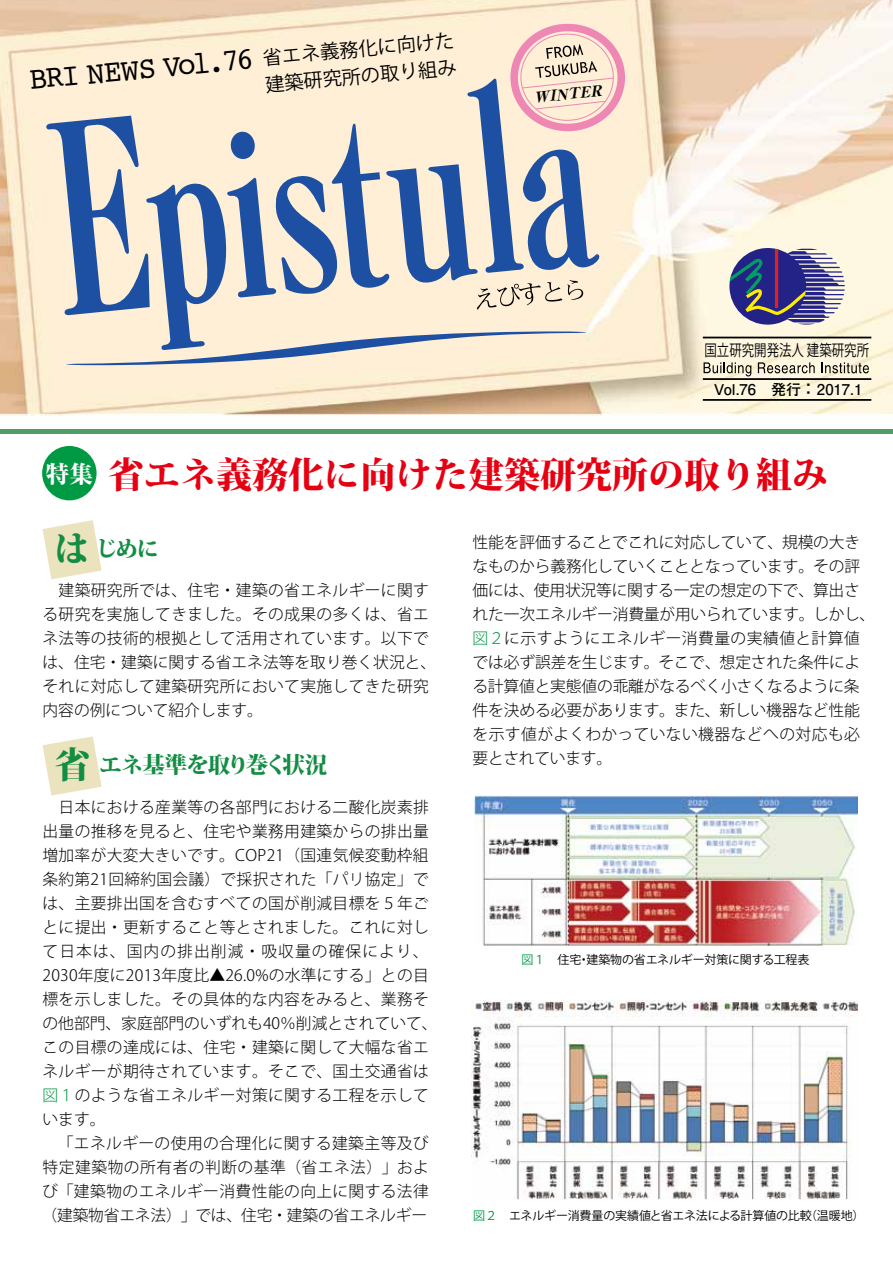
<style>
.page{position:relative;width:893px;height:1263px;background:#fff}
.page>*{position:absolute;margin:0;border:0;box-sizing:border-box;transform-origin:0 0}
.t1{font:800 36px "Koz Min Pro";color:#e60012}
.t2{font:31.95px "Courier";color:#000;scale:.92 1}
.t3{font:800 22.5px "Koz Min Pro";letter-spacing:-.05em;color:#138d43}
.t4{font:19.2px "Koz Go Pro";color:#000}
.t5{font:300 15.75px/24px "Koz Go Pro";letter-spacing:.025em;color:#000}
.t6{font:300 15.75px/24px "Koz Go Pro";letter-spacing:-.01em;color:#000}
.t7{font:15.75px "Koz Go Pro";color:#000;scale:.79 1}
.t8{font:700 14.85px "Futo Go B101 Pro";color:#000}
.t9{font:italic 800 14.85px "Ryumin Pro";color:#000}
.t10{font:12px "Koz Go Pro";letter-spacing:-.01em;color:#000}
.s1{font-family:"Koz Go Pro";font-size:19.2px}
.s2{font-size:19.35px}
.s3{font-family:"Ryumin Pro";font-size:24px;color:#fff}
.s4{font-size:36px}
.s5{color:#094}
</style>
<div class="page">
<img style="left:0;top:0;width:893px;height:415px">
<div style="left:510px;top:24px;width:115px;height:107px;border:8px solid #ee87b4;border-radius:50%"></div>
<svg style="left:730px;top:249px;width:115px;height:76px;background:#6e6c98"></svg>
<hr style="left:703px;top:399px;width:168px;height:2px;background:#000">
<hr style="left:703px;top:378px;width:168px;height:2px;background:#000">
<hr style="left:703px;top:337px;width:168px;height:1px;background:#000">
<svg style="left:704px;top:362px;width:47px;height:14px"></svg>
<svg style="left:758px;top:362px;width:57px;height:11px"></svg>
<svg style="left:821px;top:362px;width:48px;height:11px"></svg>
<svg style="left:45px;top:44px;width:569px;height:321px;background:#cfccca"></svg>
<div style="left:0;top:429px;width:893px;height:5px;background:#509d69"></div>
<div style="left:42px;top:446px;width:55px;height:54px;background:#094;border-radius:50%"></div>
<svg style="left:43px;top:520px;width:59px;height:59px"></svg>
<svg style="left:43px;top:736px;width:59px;height:59px"></svg>
<img style="left:474px;top:795px;width:384px;height:150px">
<img style="left:472px;top:1000px;width:386px;height:199px">
<h2 class="t2" style="left:27px;top:54px;width:465px;rotate:-5deg">BRI NEWS Vol.76 <span class="s1">省エネ義務化に向けた</span></h2>
<p class="t4" style="left:264px;top:72px;width:193px;rotate:-5deg">建築研究所の取り組み</p>
<p class="t9" style="left:532px;top:86px;width:70px;rotate:-6deg">WINTER</p>
<p class="t7" style="left:704px;top:340px;width:210px">国立研究開発法人 建築研究所</p>
<p class="t8" style="left:714px;top:377px;width:150px">Vol.76 発行<span class="s2">：</span>2017.1</p>
<h1 class="t1" style="left:45px;top:448px;width:784px"><span class="s3">特集</span> 省エネ義務化に向けた建築研究所の取り組み</h1>
<h3 class="t3" style="left:54px;top:531px;width:107px"><span class="s4">は</span>じめに</h3>
<p class="t5" style="left:43px;top:579px;width:395px">　建築研究所では、住宅・建築の省エネルギーに関する研究を実施してきました。その成果の多くは、省エネ法等の技術的根拠として活用されています。以下では、住宅・建築に関する省エネ法等を取り巻く状況と、それに対応して建築研究所において実施してきた研究内容の例について紹介します。</p>
<h3 class="t3" style="left:54px;top:748px;width:274px"><span class="s4">省</span>エネ基準を取り巻く状況</h3>
<p class="t5" style="left:41px;top:795px;width:398px">　日本における産業等の各部門における二酸化炭素排出量の推移を見ると、住宅や業務用建築からの排出量増加率が大変大きいです。COP21（国連気候変動枠組条約第21回締約国会議）で採択された「パリ協定」では、主要排出国を含むすべての国が削減目標を５年ごとに提出・更新すること等とされました。これに対して日本は、国内の排出削減・吸収量の確保により、<br>2030年度に2013年度比▲26.0%の水準にする」との目標を示しました。その具体的な内容をみると、業務その他部門、家庭部門のいずれも40％削減とされていて、この目標の達成には、住宅・建築に関して大幅な省エネルギーが期待されています。そこで、国土交通省は<span class="s5">図１</span>のような省エネルギー対策に関する工程を示しています。<br>　「エネルギーの使用の合理化に関する建築主等及び特定建築物の所有者の判断の基準（省エネ法）」および「建築物のエネルギー消費性能の向上に関する法律（建築物省エネ法）」では、住宅・建築の省エネルギー</p>
<p class="t6" style="left:472px;top:531px;width:404px">性能を評価することでこれに対応していて、規模の大きなものから義務化していくこととなっています。その評価には、使用状況等に関する一定の想定の下で、算出された一次エネルギー消費量が用いられています。しかし、<span class="s5">図２</span>に示すようにエネルギー消費量の実績値と計算値では必ず誤差を生じます。そこで、想定された条件による計算値と実態値の乖離がなるべく小さくなるように条件を決める必要があります。また、新しい機器など性能を示す値がよくわかっていない機器などへの対応も必要とされています。</p>
<p class="t10" style="left:522px;top:952px;width:289px"><span class="s5">図１</span> 住宅・建築物の省エネルギー対策に関する工程表</p>
<p class="t10" style="left:473px;top:1208px;width:393px"><span class="s5">図２</span> エネルギー消費量の実績値と省エネ法による計算値の比較（温暖地）</p>
</div>
